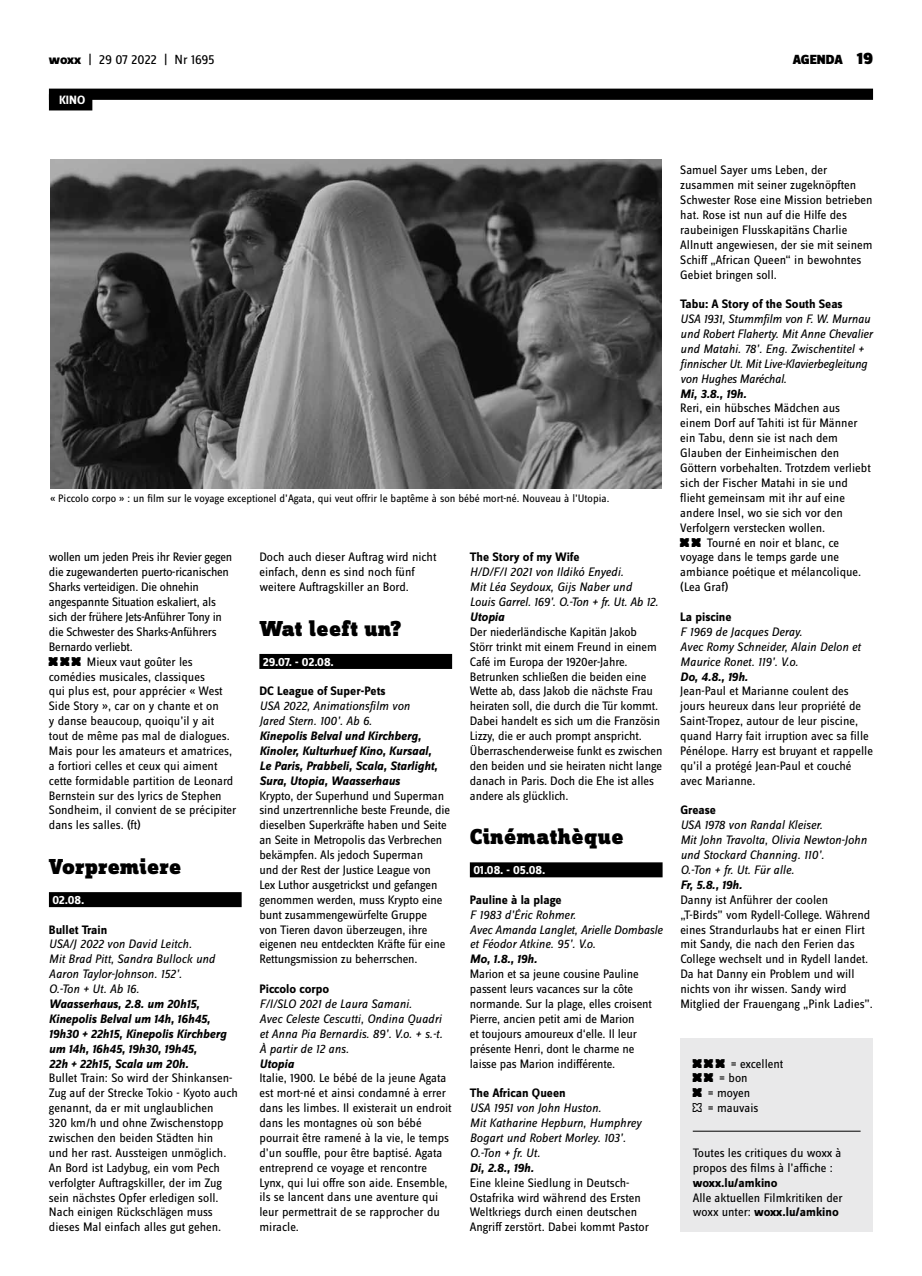
<style>
.page{position:relative;width:922px;height:1276px;background:#fff}
.page>*{position:absolute;margin:0;border:0;box-sizing:border-box;transform-origin:0 0}
.t1{font:32.5px "woxx";letter-spacing:-.14em;color:#000}
.t2{font:900 22.5px "Zine Slab Dis";letter-spacing:.02em;color:#000}
.t3{font:13.75px "Zine Sans Dis";letter-spacing:-.01em;color:#000}
.t4{font:900 13.75px "Zine Sans Dis";color:#000}
.t5{font:12.75px/14.9px "Zine Sans Dis";color:#000}
.t6{font:12.75px/14.9px "Zine Sans Dis";letter-spacing:-.02em;color:#000}
.t7{font:700 12.5px "Zine Sans Dis";color:#fff}
.t8{font:11.25px "Zine Sans Dis";color:#000}
.s1{font-weight:800}
.s2{font-size:17.5px}
.s3{font-weight:700}
.s4{font-style:italic}
.s5{font-weight:700;font-style:italic}
</style>
<div class="page">
<div style="left:49px;top:892px;width:192px;height:15px;background:#000"></div>
<div style="left:49px;top:89px;width:823px;height:11px;background:#000"></div>
<div style="left:259px;top:654px;width:193px;height:15px;background:#000"></div>
<div style="left:469px;top:862px;width:193px;height:15px;background:#000"></div>
<div style="left:49px;top:94px;width:43px;height:16px;background:#000"></div>
<img style="left:50px;top:159px;width:611px;height:329px">
<div style="left:680px;top:1037px;width:192px;height:194px;background:#e9e9ea"></div>
<hr style="left:692px;top:1131px;width:168px;height:1px;background:#000">
<p class="t3" style="left:49px;top:53px;width:167px"><span class="s1">woxx</span> | 29 07 2022 | Nr 1695</p>
<p class="t4" style="left:792px;top:52px;width:82px">AGENDA <span class="s2">19</span></p>
<p class="t7" style="left:59px;top:93px;width:28px">KINO</p>
<p class="t8" style="left:50px;top:492px;width:560px">« Piccolo corpo » : un film sur le voyage exceptionel d’Agata, qui veut offrir le baptême à son bébé mort-né. Nouveau à l’Utopia.</p>
<p class="t6" style="left:49px;top:550px;width:185px">wollen um jeden Preis ihr Revier gegen die zugewanderten puerto-ricanischen Sharks verteidigen. Die ohnehin angespannte Situation eskaliert, als sich der frühere Jets-Anführer Tony in die Schwester des Sharks-Anführers Bernardo verliebt.</p>
<p class="t1" style="left:49px;top:638px;width:40px">XXX</p>
<p class="t5" style="left:49px;top:654px;width:189px;text-indent:38px">Mieux vaut goûter les comédies musicales, classiques<br>qui plus est, pour apprécier « West<br>Side Story », car on y chante et on<br>y danse beaucoup, quoiqu’il y ait tout de même pas mal de dialogues.<br>Mais pour les amateurs et amatrices, a fortiori celles et ceux qui aiment cette formidable partition de Leonard<br>Bernstein sur des lyrics de Stephen<br>Sondheim, il convient de se précipiter dans les salles. (ft)</p>
<p class="t2" style="left:49px;top:854px;width:134px">Vorpremiere</p>
<p class="t7" style="left:52px;top:893px;width:33px">02.08.</p>
<p class="t5" style="left:49px;top:922px;width:190px"><span class="s3">Bullet Train<br></span><span class="s4">USA/J 2022 von David Leitch.<br>Mit Brad Pitt, Sandra Bullock und<br>Aaron Taylor-Johnson. 152’.<br>O.-Ton + Ut. Ab 16.<br></span><span class="s5">Waasserhaus, 2.8. um 20h15,<br>Kinepolis Belval um 14h, 16h45,<br>19h30 + 22h15, Kinepolis Kirchberg um 14h, 16h45, 19h30, 19h45,<br>22h + 22h15, Scala um 20h.<br></span>Bullet Train: So wird der Shinkansen-<br>Zug auf der Strecke Tokio - Kyoto auch genannt, da er mit unglaublichen<br>320 km/h und ohne Zwischenstopp zwischen den beiden Städten hin<br>und her rast. Aussteigen unmöglich.<br>An Bord ist Ladybug, ein vom Pech verfolgter Auftragskiller, der im Zug sein nächstes Opfer erledigen soll.<br>Nach einigen Rückschlägen muss dieses Mal einfach alles gut gehen.</p>
<p class="t5" style="left:259px;top:550px;width:178px">Doch auch dieser Auftrag wird nicht einfach, denn es sind noch fünf weitere Auftragskiller an Bord.</p>
<p class="t2" style="left:259px;top:616px;width:143px">Wat leeft un?</p>
<p class="t7" style="left:263px;top:655px;width:72px">29.07. - 02.08.</p>
<p class="t5" style="left:259px;top:684px;width:192px"><span class="s3">DC League of Super-Pets<br></span><span class="s4">USA 2022, Animationsfilm von<br>Jared Stern. 100’. Ab 6.<br></span><span class="s5">Kinepolis Belval und Kirchberg, Kinoler, Kulturhuef Kino, Kursaal,<br>Le Paris, Prabbeli, Scala, Starlight, Sura, Utopia, Waasserhaus<br></span>Krypto, der Superhund und Superman sind unzertrennliche beste Freunde, die dieselben Superkräfte haben und Seite an Seite in Metropolis das Verbrechen bekämpfen. Als jedoch Superman<br>und der Rest der Justice League von<br>Lex Luthor ausgetrickst und gefangen genommen werden, muss Krypto eine bunt zusammengewürfelte Gruppe<br>von Tieren davon überzeugen, ihre eigenen neu entdeckten Kräfte für eine Rettungsmission zu beherrschen.</p>
<p class="t5" style="left:259px;top:982px;width:194px"><span class="s3">Piccolo corpo<br></span><span class="s4">F/I/SLO 2021 de Laura Samani.<br>Avec Celeste Cescutti, Ondina Quadri et Anna Pia Bernardis. 89’. V.o. + s.-t.<br>À partir de 12 ans.<br></span><span class="s5">Utopia<br></span>Italie, 1900. Le bébé de la jeune Agata est mort-né et ainsi condamné à errer dans les limbes. Il existerait un endroit dans les montagnes où son bébé pourrait être ramené à la vie, le temps d’un souffle, pour être baptisé. Agata entreprend ce voyage et rencontre<br>Lynx, qui lui offre son aide. Ensemble, ils se lancent dans une aventure qui leur permettrait de se rapprocher du miracle.</p>
<p class="t5" style="left:469px;top:550px;width:194px"><span class="s3">The Story of my Wife<br></span><span class="s4">H/D/F/I 2021 von Ildikó Enyedi.<br>Mit Léa Seydoux, Gijs Naber und<br>Louis Garrel. 169’. O.-Ton + fr. Ut. Ab 12.<br></span><span class="s5">Utopia<br></span>Der niederländische Kapitän Jakob Störr trinkt mit einem Freund in einem Café im Europa der 1920er-Jahre.<br>Betrunken schließen die beiden eine Wette ab, dass Jakob die nächste Frau heiraten soll, die durch die Tür kommt.<br>Dabei handelt es sich um die Französin Lizzy, die er auch prompt anspricht.<br>Überraschenderweise funkt es zwischen den beiden und sie heiraten nicht lange danach in Paris. Doch die Ehe ist alles andere als glücklich.</p>
<p class="t2" style="left:469px;top:824px;width:155px">Cinémathèque</p>
<p class="t7" style="left:473px;top:863px;width:73px">01.08. - 05.08.</p>
<p class="t5" style="left:469px;top:892px;width:194px"><span class="s3">Pauline à la plage<br></span><span class="s4">F 1983 d’Éric Rohmer.<br>Avec Amanda Langlet, Arielle Dombasle et Féodor Atkine. 95’. V.o.<br></span><span class="s5">Mo, 1.8., 19h.<br></span>Marion et sa jeune cousine Pauline passent leurs vacances sur la côte normande. Sur la plage, elles croisent<br>Pierre, ancien petit ami de Marion<br>et toujours amoureux d‘elle. Il leur présente Henri, dont le charme ne laisse pas Marion indifférente.</p>
<p class="t5" style="left:469px;top:1086px;width:180px"><span class="s3">The African Queen<br></span><span class="s4">USA 1951 von John Huston.<br>Mit Katharine Hepburn, Humphrey<br>Bogart und Robert Morley. 103’.<br>O.-Ton + fr. Ut.<br></span><span class="s5">Di, 2.8., 19h.<br></span>Eine kleine Siedlung in Deutsch-<br>Ostafrika wird während des Ersten<br>Weltkriegs durch einen deutschen<br>Angriff zerstört. Dabei kommt Pastor</p>
<p class="t5" style="left:680px;top:163px;width:194px">Samuel Sayer ums Leben, der zusammen mit seiner zugeknöpften Schwester Rose eine Mission betrieben hat. Rose ist nun auf die Hilfe des raubeinigen Flusskapitäns Charlie Allnutt angewiesen, der sie mit seinem Schiff „African Queen“ in bewohntes Gebiet bringen soll.</p>
<p class="t5" style="left:680px;top:297px;width:194px"><span class="s3">Tabu: A Story of the South Seas<br></span><span class="s4">USA 1931, Stummfilm von F. W. Murnau und Robert Flaherty. Mit Anne Chevalier und Matahi. 78’. Eng. Zwischentitel + finnischer Ut. Mit Live-Klavierbegleitung von Hughes Maréchal.<br></span><span class="s5">Mi, 3.8., 19h.<br></span>Reri, ein hübsches Mädchen aus einem Dorf auf Tahiti ist für Männer ein Tabu, denn sie ist nach dem<br>Glauben der Einheimischen den<br>Göttern vorbehalten. Trotzdem verliebt sich der Fischer Matahi in sie und flieht gemeinsam mit ihr auf eine andere Insel, wo sie sich vor den<br>Verfolgern verstecken wollen.</p>
<p class="t1" style="left:680px;top:519px;width:29px">XX</p>
<p class="t5" style="left:680px;top:535px;width:182px;text-indent:26px">Tourné en noir et blanc, ce voyage dans le temps garde une ambiance poétique et mélancolique. (Lea Graf)</p>
<p class="t5" style="left:680px;top:610px;width:194px"><span class="s3">La piscine<br></span><span class="s4">F 1969 de Jacques Deray.<br>Avec Romy Schneider, Alain Delon et<br>Maurice Ronet. 119’. V.o.<br></span><span class="s5">Do, 4.8., 19h.<br></span>Jean-Paul et Marianne coulent des jours heureux dans leur propriété de<br>Saint-Tropez, autour de leur piscine, quand Harry fait irruption avec sa fille<br>Pénélope. Harry est bruyant et rappelle qu’il a protégé Jean-Paul et couché avec Marianne.</p>
<p class="t5" style="left:680px;top:803px;width:194px"><span class="s3">Grease<br></span><span class="s4">USA 1978 von Randal Kleiser.<br>Mit John Travolta, Olivia Newton-John und Stockard Channing. 110’.<br>O.-Ton + fr. Ut. Für alle.<br></span><span class="s5">Fr, 5.8., 19h.<br></span>Danny ist Anführer der coolen „T-Birds” vom Rydell-College. Während eines Strandurlaubs hat er einen Flirt mit Sandy, die nach den Ferien das<br>College wechselt und in Rydell landet.<br>Da hat Danny ein Problem und will nichts von ihr wissen. Sandy wird<br>Mitglied der Frauengang „Pink Ladies”.</p>
<p class="t1" style="left:692px;top:1040px;width:40px">XXX</p>
<p class="t5" style="left:730px;top:1056px;width:54px">= excellent</p>
<p class="t1" style="left:692px;top:1055px;width:29px">XX</p>
<p class="t5" style="left:719px;top:1071px;width:30px">= bon</p>
<p class="t1" style="left:692px;top:1070px;width:18px">X</p>
<p class="t5" style="left:707px;top:1086px;width:44px">= moyen</p>
<p class="t1" style="left:692px;top:1085px;width:18px">0</p>
<p class="t5" style="left:707px;top:1101px;width:52px">= mauvais</p>
<p class="t5" style="left:692px;top:1145px;width:151px">Toutes les critiques du woxx à propos des films à l’affiche : <span class="s3">woxx.lu/amkino<br></span>Alle aktuellen Filmkritiken der woxx unter: <span class="s3">woxx.lu/amkino</span></p>
</div>
